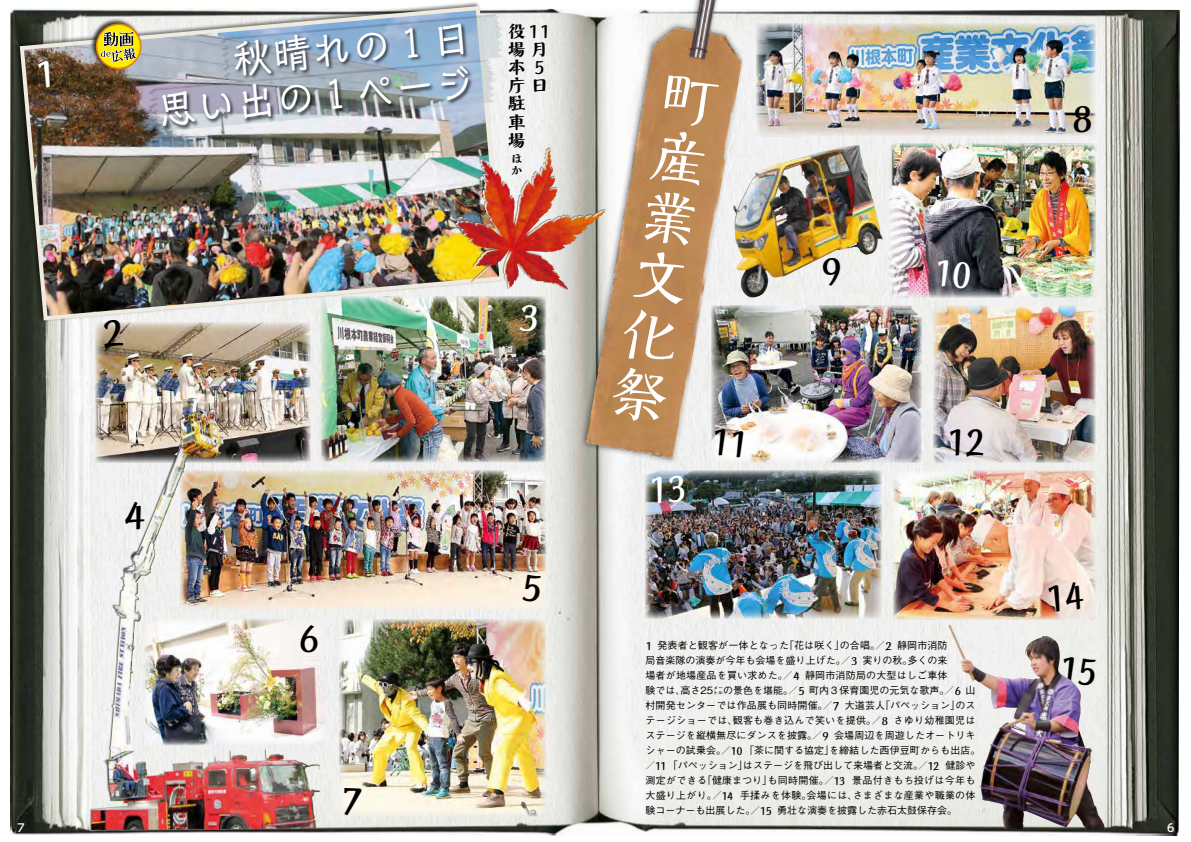
<style>
.page{position:relative;width:1191px;height:842px;background:#fff}
.page>*{position:absolute;margin:0;border:0;box-sizing:border-box;transform-origin:0 0}
.t1{font:60px/60px "Moaria Std";color:#fff;text-align:justify}
.t2{font:39.9px "Talking Std";color:#fff}
.t3{font:700 36px "Moaria Std";color:#000}
.t4{font:700 18px/18px "Moaria Std";color:#000}
.t5{font:700 12px/12px "Moaria Std";color:#000}
.t6{font:500 11px "UD Shin Go Pro";color:#fff}
.t7{font:500 10px/15px "Gothic BBB Pro";letter-spacing:.01em;color:#000}
.s1{font-family:"Moaria Std";font-weight:700;font-size:11px}
</style>
<div class="page">
<img style="left:10px;top:8px;width:1170px;height:828px">
<img style="left:888px;top:144px;width:207px;height:154px">
<img style="left:339px;top:620px;width:207px;height:196px">
<img style="left:933px;top:306px;width:162px;height:156px">
<img style="left:745px;top:306px;width:176px;height:156px">
<img style="left:320px;top:471px;width:226px;height:139px">
<img style="left:96px;top:323px;width:214px;height:75px">
<img style="left:320px;top:619px;width:5px;height:126px">
<img style="left:757px;top:24px;width:338px;height:112px">
<img style="left:893px;top:471px;width:202px;height:149px">
<img style="left:321px;top:296px;width:225px;height:166px">
<img style="left:91px;top:399px;width:228px;height:431px">
<img style="left:645px;top:471px;width:236px;height:148px">
<img style="left:752px;top:145px;width:131px;height:152px">
<img style="left:18px;top:4px;width:488px;height:319px">
<div style="left:90px;top:18px;width:52px;height:53px;background:#000;opacity:.75"></div>
<svg style="left:97px;top:24px;width:44px;height:44px"></svg>
<div style="left:96px;top:24px;width:45px;height:45px;border:2px solid #e78500;border-radius:50%"></div>
<img style="left:100px;top:18px;width:37px;height:168px">
<div style="left:454px;top:147px;width:151px;height:143px;background:#000;opacity:.5"></div>
<img style="left:521px;top:148px;width:28px;height:44px">
<img style="left:948px;top:625px;width:157px;height:205px">
<div style="left:579px;top:0;width:166px;height:464px;background:#000;opacity:.5"></div>
<img style="left:585px;top:0;width:167px;height:461px">
<div style="left:220px;top:14px;width:281px;height:66px;background:#000;opacity:.5"></div>
<svg style="left:151px;top:16px;width:352px;height:115px;background:#c5cdd5"></svg>
<div style="left:162px;top:22px;width:311px;height:110px;background:#000;opacity:.75"></div>
<svg style="left:38px;top:60px;width:13px;height:28px"></svg>
<svg style="left:103px;top:319px;width:21px;height:30px"></svg>
<svg style="left:520px;top:304px;width:18px;height:28px"></svg>
<svg style="left:522px;top:574px;width:19px;height:28px"></svg>
<svg style="left:342px;top:787px;width:20px;height:29px"></svg>
<svg style="left:822px;top:256px;width:19px;height:30px"></svg>
<svg style="left:935px;top:259px;width:36px;height:30px"></svg>
<svg style="left:713px;top:428px;width:30px;height:30px"></svg>
<svg style="left:1061px;top:656px;width:35px;height:30px"></svg>
<svg style="left:651px;top:476px;width:33px;height:27px"></svg>
<svg style="left:1048px;top:581px;width:36px;height:31px"></svg>
<svg style="left:949px;top:429px;width:34px;height:28px"></svg>
<h2 class="t2" style="left:230px;top:28px;width:241px;rotate:-5deg">秋晴れの１日</h2>
<h2 class="t2" style="left:154px;top:80px;width:321px;rotate:-5deg">思い出の１ページ</h2>
<h3 class="t4" style="left:508px;top:22px;width:44px">役11場月本５庁日駐<br>車<br>場</h3>
<p class="t5" style="left:511px;top:152px;width:13px">ほか</p>
<h3 class="t3" style="left:124px;top:490px;width:24px">4</h3>
<h3 class="t3" style="left:298px;top:614px;width:24px">6</h3>
<h1 class="t1" style="left:665px;top:62px;width:34px;rotate:10deg">町産業文化祭</h1>
<p class="t7" style="left:645px;top:637px;width:336px"><span class="s1">1</span> 発表者と観客が一体となった「花は咲く」の合唱。／<span class="s1">2</span> 静岡市消防<br>局音楽隊の演奏が今年も会場を盛り上げた。／<span class="s1">3</span> 実りの秋。多くの来<br>場者が地場産品を買い求めた。／<span class="s1">4</span> 静岡市消防局の大型はしご車体<br>験では、高さ25㍍の景色を堪能。／<span class="s1">5</span> 町内３保育園児の元気な歌声。／<span class="s1">6</span> 山村開発センターでは作品展も同時開催。／<span class="s1">7</span> 大道芸人「パペッション」のステージショーでは、観客も巻き込んで笑いを提供。／<span class="s1">8</span> さゆり幼稚園児はステージを縦横無尽にダンスを披露。／<span class="s1">9</span> 会場周辺を周遊したオートリキシャーの試乗会。／<span class="s1">10</span> 「茶に関する協定」を締結した西伊豆町からも出店。／<span class="s1">11</span> 「パペッション」はステージを飛び出して来場者と交流。／<span class="s1">12</span> 健診や測定ができる「健康まつり」も同時開催。／<span class="s1">13</span> 景品付きもち投げは今年も大盛り上がり。／<span class="s1">14</span> 手揉みを体験。会場には、さまざまな産業や職業の体験コーナーも出展した。／<span class="s1">15</span> 勇壮な演奏を披露した赤石太鼓保存会。</p>
<h3 class="t3" style="left:1071px;top:93px;width:24px">8</h3>
<p class="t6" style="left:17px;top:819px;width:9px">7</p>
<p class="t6" style="left:1167px;top:819px;width:9px">6</p>
</div>
